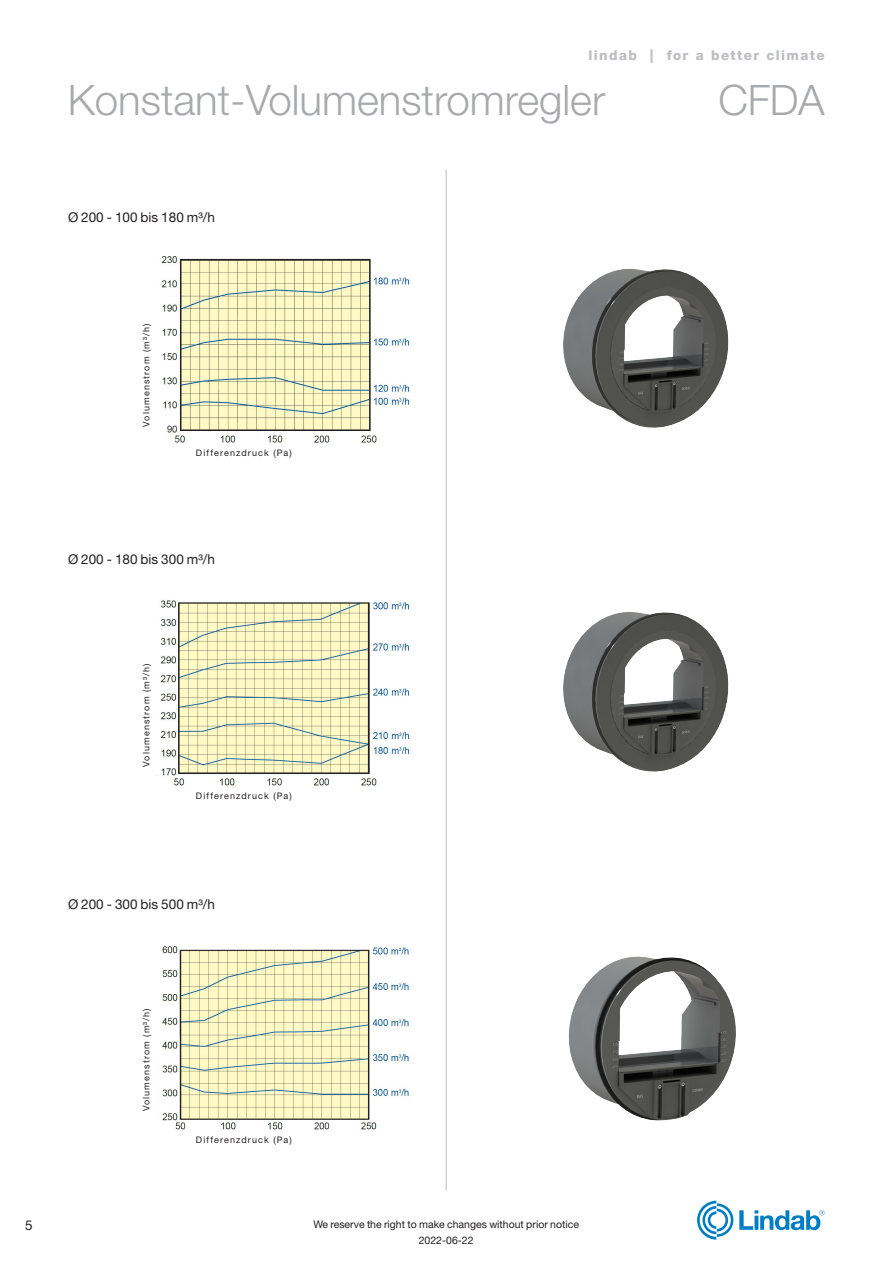
<style>
.page{position:relative;width:893px;height:1263px;background:#fff}
.page>*{position:absolute;margin:0;border:0;box-sizing:border-box;transform-origin:0 0}
.Heading1{font:300 42px "Helvetica Neue LT Pro";color:#a8a9ad}
.Product_code{font:300 42px "Helvetica Neue LT Pro";color:#a8a9ad}
.Text{font:13.5px "Helvetica Neue LT Pro";color:#231f20}
.Lindab_tag_-_grey_R{font:800 13.5px "Helvetica Neue LT Pro";letter-spacing:.1em;color:#bcbdc0}
.t1{font:10.5px "Helvetica Neue LT Pro";color:#231f20}
.t2{font:9px "Helvetica Neue LT Pro";letter-spacing:.12em;color:#231f20}
</style>
<div class="page">
<svg style="left:739px;top:1210px;width:86px;height:20px"></svg>
<svg style="left:697px;top:1201px;width:36px;height:38px"></svg>
<hr style="left:446px;top:170px;width:1px;height:1020px;background:#bcbdc0">
<img style="left:563px;top:268px;width:166px;height:160px">
<img style="left:563px;top:612px;width:166px;height:160px">
<img style="left:568px;top:956px;width:168px;height:165px">
<img style="left:161px;top:256px;width:250px;height:187px">
<img style="left:156px;top:600px;width:254px;height:187px">
<img style="left:159px;top:945px;width:252px;height:185px">
<div style="left:134px;top:656px;width:25px;height:119px;background:#fff"></div>
<p class="Lindab_tag_-_grey_R" style="left:589px;top:48px;width:238px">lindab | for a better climate</p>
<p class="Heading1" style="left:68px;top:74px;width:539px">Konstant-Volumenstromregler</p>
<p class="Product_code" style="left:718px;top:74px;width:108px">CFDA</p>
<p class="Text" style="left:68px;top:209px;width:148px">Ø 200 - 100 bis 180 m³/h</p>
<p class="t2" style="left:141px;top:427px;width:105px;rotate:-90deg">Volumenstrom (m³/h)</p>
<p class="t2" style="left:196px;top:447px;width:97px">Differenzdruck (Pa)</p>
<p class="Text" style="left:68px;top:551px;width:148px">Ø 200 - 180 bis 300 m³/h</p>
<p class="t2" style="left:141px;top:767px;width:105px;rotate:-90deg">Volumenstrom (m³/h)</p>
<p class="t2" style="left:196px;top:790px;width:97px">Differenzdruck (Pa)</p>
<p class="Text" style="left:68px;top:896px;width:148px">Ø 200 - 300 bis 500 m³/h</p>
<p class="Text" style="left:25px;top:1217px;width:9px">5</p>
<p class="t2" style="left:141px;top:1111px;width:105px;rotate:-90deg">Volumenstrom (m³/h)</p>
<p class="t2" style="left:196px;top:1134px;width:97px">Differenzdruck (Pa)</p>
<p class="t1" style="left:313px;top:1217px;width:267px">We reserve the right to make changes without prior notice</p>
<p class="t1" style="left:419px;top:1234px;width:56px">2022-06-22</p>
</div>
